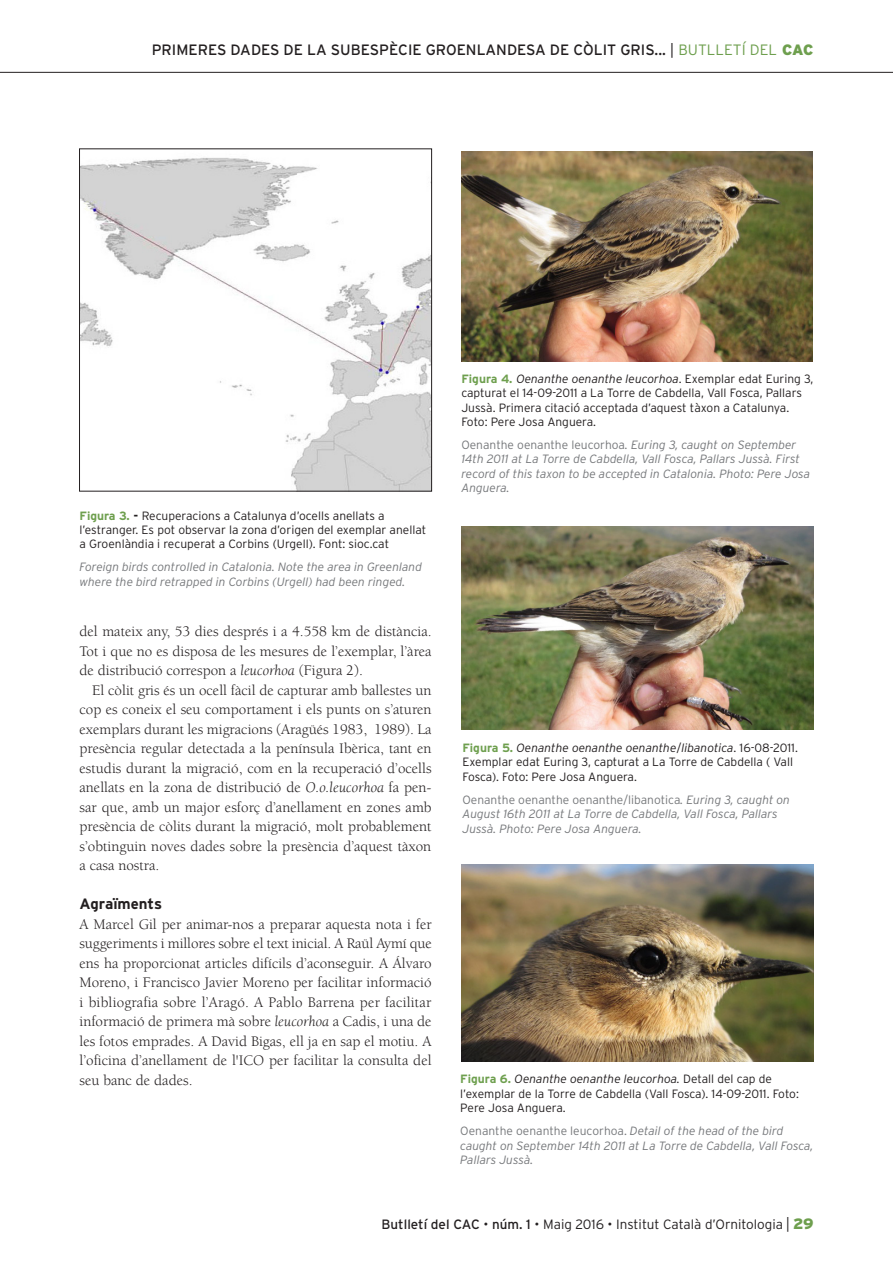
<style>
.page{position:relative;width:893px;height:1263px;background:#fff}
.page>*{position:absolute;margin:0;border:0;box-sizing:border-box;transform-origin:0 0}
.Text_seguit{font:15px/19.5px "Berkeley Std";color:#231f20;text-align:justify}
.Text_seguit_sense_sa{font:15px/19.5px "Berkeley Std";color:#231f20;text-align:justify}
.t1{font:15px "Interstate";color:#231f20}
.Ladillo{font:700 15px "Interstate";color:#231f20}
.t2{font:300 13.5px "Interstate";color:#231f20}
.Peu_figura_taula{font:300 12px/14.4px "Interstate";color:#231f20}
.Peu_foto_eng{font:italic 300 12px/14.4px "Interstate";color:#76787b}
.s1{font-weight:300}
.s2{font-weight:300;color:#6e9f4e}
.s3{font-weight:900;color:#6e9f4e}
.s4{font-weight:700;color:#6e9f4e}
.s5{font-weight:700}
.s6{font-style:italic}
.s7{font-style:normal}
.s8{font-weight:400}
.s9{font-stretch:condensed;font-size:15px}
.s10{font-weight:900;font-size:15px;color:#6e9f4e}
</style>
<div class="page">
<hr style="left:0;top:72px;width:893px;height:1px;background:#231f20">
<img style="left:461px;top:151px;width:352px;height:211px">
<img style="left:461px;top:527px;width:352px;height:202px">
<img style="left:461px;top:864px;width:352px;height:197px">
<img style="left:81px;top:157px;width:349px;height:332px">
<div style="left:79px;top:149px;width:353px;height:342px;border:1px solid #231f20"></div>
<p class="t1" style="left:152px;top:41px;width:663px">PRIMERES DADES DE LA SUBESPÈCIE GROENLANDESA DE CÒLIT GRIS... <span class="s1">|</span> <span class="s2">BUTLLETÍ DEL</span> <span class="s3">CAC</span></p>
<p class="Peu_figura_taula" style="left:80px;top:508px;width:348px"><span class="s4">Figura 3.</span> <span class="s5">-</span> Recuperacions a Catalunya d’ocells anellats a l’estranger. Es pot observar la zona d’origen del exemplar anellat a Groenlàndia i recuperat a Corbins (Urgell). Font: sioc.cat</p>
<p class="Peu_foto_eng" style="left:80px;top:560px;width:344px">Foreign birds controlled in Catalonia. Note the area in Greenland where the bird retrapped in Corbins (Urgell) had been ringed.</p>
<p class="Text_seguit" style="left:80px;top:622px;width:354px">del mateix any, 53 dies després i a 4.558 km de distància.<br>Tot i que no es disposa de les mesures de l’exemplar, l’àrea de distribució correspon a <span class="s6">leucorhoa</span> (Figura 2).</p>
<p class="Text_seguit" style="left:80px;top:681px;width:354px;text-indent:13px">El còlit gris és un ocell fàcil de capturar amb ballestes un cop es coneix el seu comportament i els punts on s’aturen exemplars durant les migracions (Aragüés 1983, 1989). La presència regular detectada a la península Ibèrica, tant en estudis durant la migració, com en la recuperació d’ocells anellats en la zona de distribució de <span class="s6">O.o.leucorhoa</span> fa pen&shy;sar que, amb un major esforç d’anellament en zones amb presència de còlits durant la migració, molt probablement s’obtinguin noves dades sobre la presència d’aquest tàxon a casa nostra.</p>
<p class="Ladillo" style="left:80px;top:896px;width:84px">Agraïments</p>
<p class="Text_seguit_sense_sa" style="left:80px;top:915px;width:354px">A Marcel Gil per animar-nos a preparar aquesta nota i fer suggeriments i millores sobre el text inicial. A Raül Aymí que ens ha proporcionat articles difícils d’aconseguir. A Álvaro Moreno, i Francisco Javier Moreno per facilitar informació i bibliografia sobre l’Aragó. A Pablo Barrena per facilitar informació de primera mà sobre <span class="s6">leucorhoa</span> a Cadis, i una de les fotos emprades. A David Bigas, ell ja en sap el motiu. A l’oficina d’anellament de l'ICO per facilitar la consulta del seu banc de dades.</p>
<p class="Peu_figura_taula" style="left:461px;top:371px;width:354px"><span class="s4">Figura 4.</span> <span class="s6">Oenanthe oenanthe leucorhoa</span>. Exemplar edat Euring 3, capturat el 14-09-2011 a La Torre de Cabdella, Vall Fosca, Pallars Jussà. Primera citació acceptada d’aquest tàxon a Catalunya.<br>Foto: Pere Josa Anguera.</p>
<p class="Peu_foto_eng" style="left:461px;top:437px;width:350px"><span class="s7">Oenanthe oenanthe leucorhoa</span>. Euring 3, caught on September 14th 2011 at La Torre de Cabdella, Vall Fosca, Pallars Jussà. First record of this taxon to be accepted in Catalonia. Photo: Pere Josa Anguera.</p>
<p class="Peu_figura_taula" style="left:462px;top:740px;width:337px"><span class="s4">Figura 5.</span> <span class="s6">Oenanthe oenanthe oenanthe</span>/<span class="s6">libanotica</span>. 16-08-2011.<br>Exemplar edat Euring 3, capturat a La Torre de Cabdella ( Vall<br>Fosca). Foto: Pere Josa Anguera.</p>
<p class="Peu_foto_eng" style="left:462px;top:792px;width:329px"><span class="s7">Oenanthe oenanthe oenanthe/libanotica</span>. Euring 3, caught on<br>August 16th 2011 at La Torre de Cabdella, Vall Fosca, Pallars<br>Jussà. Photo: Pere Josa Anguera.</p>
<p class="Peu_figura_taula" style="left:460px;top:1072px;width:340px"><span class="s4">Figura 6.</span> <span class="s6">Oenanthe oenanthe leucorhoa.</span> Detall del cap de l’exemplar de la Torre de Cabdella (Vall Fosca). 14-09-2011. Foto:<br>Pere Josa Anguera.</p>
<p class="Peu_foto_eng" style="left:460px;top:1123px;width:355px"><span class="s7">Oenanthe oenanthe leucorhoa.</span> Detail of the head of the bird caught on September 14th 2011 at La Torre de Cabdella, Vall Fosca,<br>Pallars Jussà.</p>
<p class="t2" style="left:382px;top:1216px;width:434px"><span class="s8">Butlletí del CAC</span> • <span class="s8">núm. 1</span> • Maig 2016 • Institut Català d’Ornitologia <span class="s9">|</span> <span class="s10">29</span></p>
</div>
